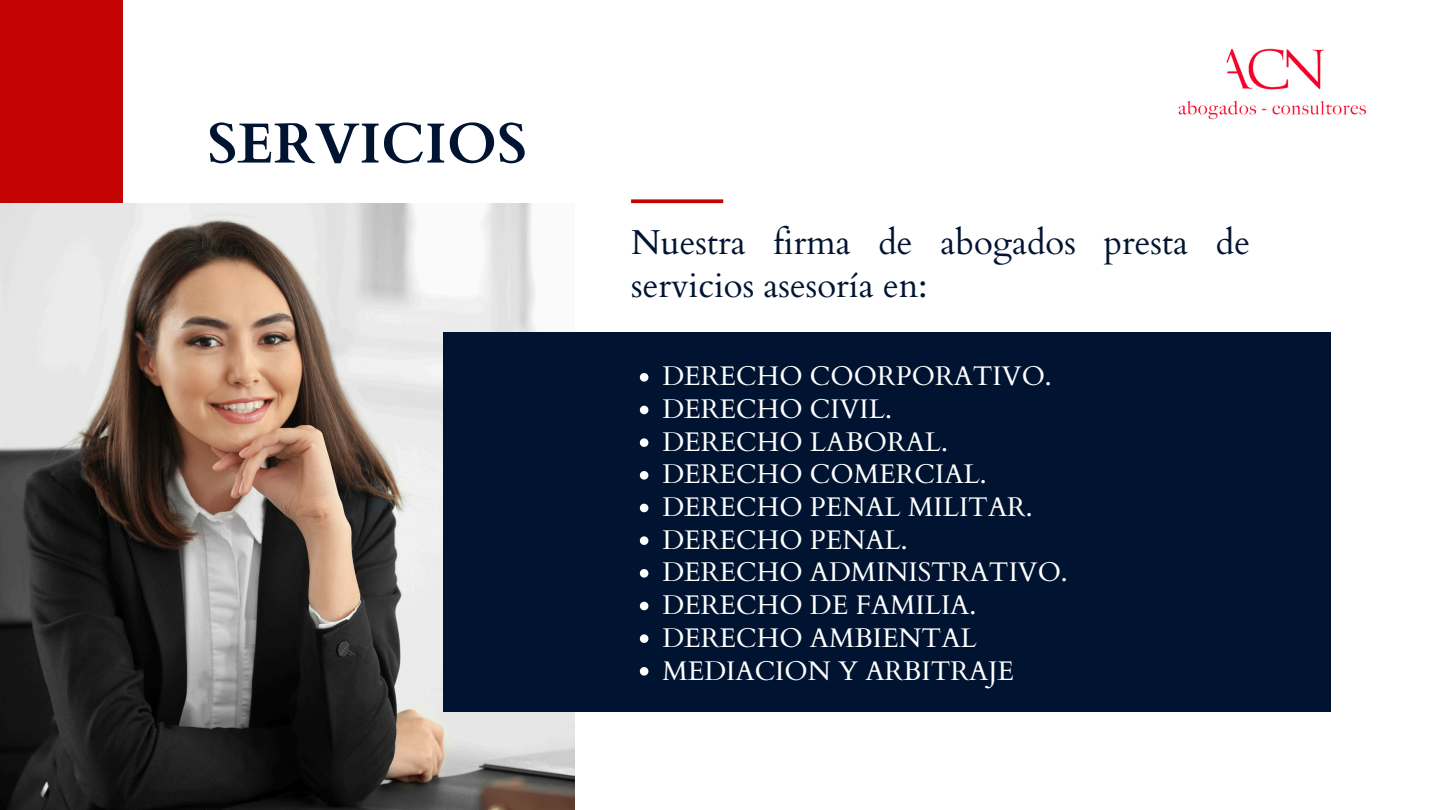
<style>
.page{position:relative;width:1440px;height:810px;background:#fff}
.page>*{position:absolute;margin:0;border:0;box-sizing:border-box;transform-origin:0 0}
.t1{font:700 56.6px "Cardo";color:#001431}
.t2{font:34.7px/42px "Cardo";color:#001431}
.t3{font:27px "Cardo";color:#fff}
</style>
<div class="page">
<div style="left:0;top:0;width:123px;height:810px;background:#c40303"></div>
<img style="left:0;top:203px;width:574px;height:607px">
<div style="left:444px;top:333px;width:887px;height:379px;background:#001431"></div>
<svg style="left:631px;top:199px;width:92px;height:4px"></svg>
<svg style="left:640px;top:373px;width:8px;height:9px"></svg>
<svg style="left:640px;top:406px;width:8px;height:8px"></svg>
<svg style="left:640px;top:438px;width:8px;height:9px"></svg>
<svg style="left:640px;top:471px;width:8px;height:9px"></svg>
<svg style="left:640px;top:504px;width:8px;height:8px"></svg>
<svg style="left:640px;top:536px;width:8px;height:9px"></svg>
<svg style="left:640px;top:569px;width:8px;height:9px"></svg>
<svg style="left:640px;top:602px;width:8px;height:8px"></svg>
<svg style="left:640px;top:634px;width:8px;height:9px"></svg>
<svg style="left:640px;top:667px;width:8px;height:9px"></svg>
<img style="left:1178px;top:48px;width:189px;height:72px">
<p class="t1" style="left:207px;top:107px;width:321px">SERVICIOS</p>
<p class="t2" style="left:631px;top:223px;width:621px">Nuestra firma de abogados presta de servicios asesoría en:</p>
<h1 class="t3" style="left:662px;top:359px;width:391px">DERECHO COORPORATIVO.</h1>
<p class="t3" style="left:662px;top:391px;width:231px">DERECHO CIVIL.</p>
<p class="t3" style="left:662px;top:424px;width:287px">DERECHO LABORAL.</p>
<h2 class="t3" style="left:662px;top:457px;width:326px">DERECHO COMERCIAL.</h2>
<p class="t3" style="left:662px;top:489px;width:372px">DERECHO PENAL MILITAR.</p>
<p class="t3" style="left:662px;top:522px;width:247px">DERECHO PENAL.</p>
<p class="t3" style="left:662px;top:555px;width:407px">DERECHO ADMINISTRATIVO.</p>
<p class="t3" style="left:662px;top:587px;width:315px">DERECHO DE FAMILIA.</p>
<p class="t3" style="left:662px;top:620px;width:316px">DERECHO AMBIENTAL</p>
<p class="t3" style="left:662px;top:653px;width:353px">MEDIACION Y ARBITRAJE</p>
</div>
